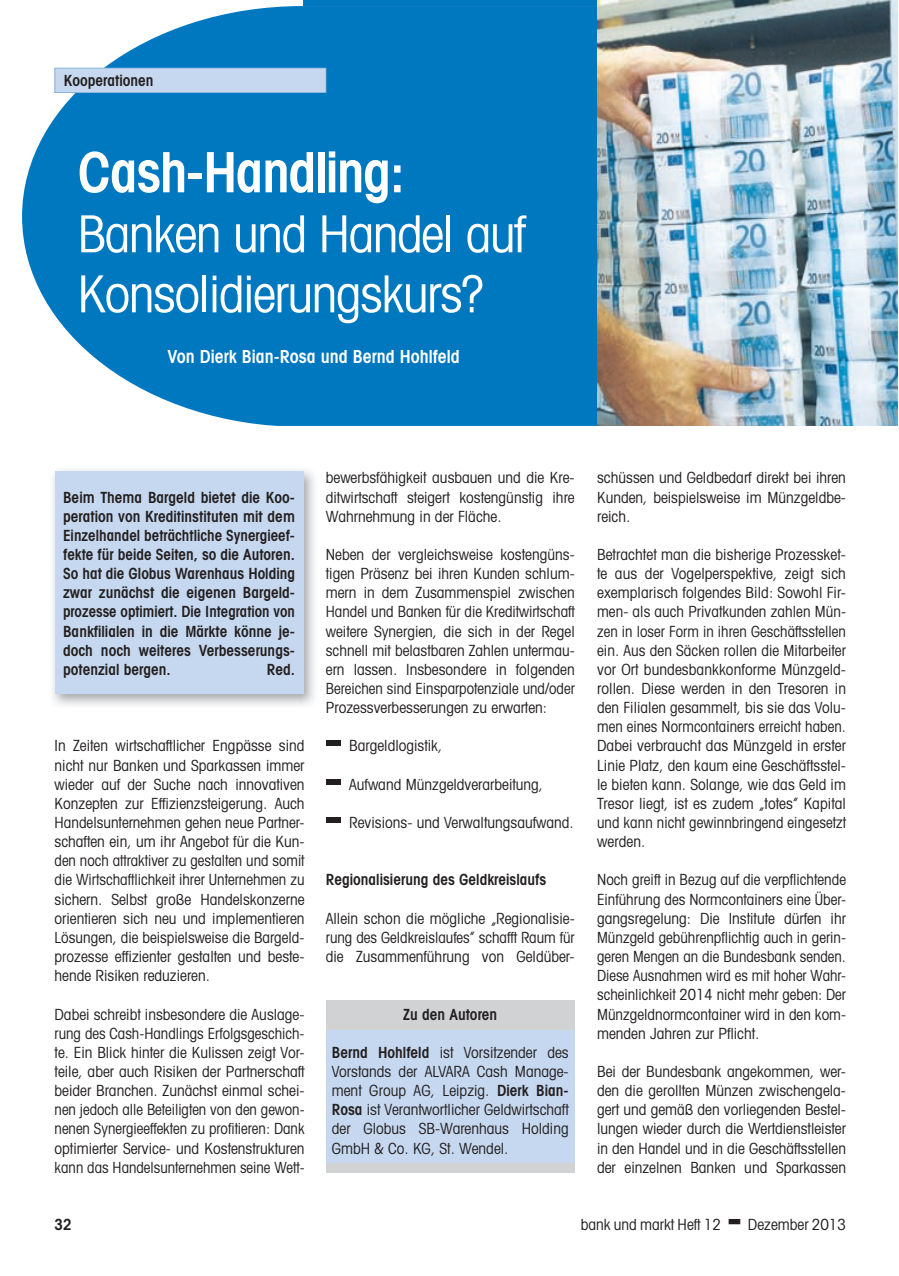
<style>
.page{position:relative;width:899px;height:1276px;background:#fff}
.page>*{position:absolute;margin:0;border:0;box-sizing:border-box;transform-origin:0 0}
.t1{font:600 condensed 55.5px "Avant Garde";letter-spacing:-.025em;color:#fff}
.t2{font:condensed 51px/60px "Avant Garde";letter-spacing:-.025em;color:#fff}
.t3{font:600 condensed 18px "Avant Garde";color:#fff}
.t4{font:condensed 15.3px/19.2px "Avant Garde";color:#231f20;text-align:justify}
.t5{font:600 condensed 15.3px/19.2px "Avant Garde";color:#231f20;text-align:justify}
.s1{font-weight:600}
</style>
<div class="page">
<svg style="left:22px;top:6px;width:575px;height:420px;background:#1a86c6"></svg>
<div style="left:302px;top:0;width:308px;height:6px;background:#0078c0"></div>
<svg style="left:55px;top:68px;width:271px;height:25px;background:#c2d5ed"></svg>
<img style="left:53px;top:470px;width:261px;height:235px">
<div style="left:55px;top:471px;width:248px;height:223px;background:#c6d8ef"></div>
<div style="left:326px;top:740px;width:14px;height:5px;background:#231f20"></div>
<div style="left:326px;top:778px;width:14px;height:6px;background:#231f20"></div>
<div style="left:326px;top:817px;width:14px;height:5px;background:#231f20"></div>
<div style="left:326px;top:1023px;width:248px;height:149px;background:#c6d8ef"></div>
<div style="left:326px;top:1000px;width:248px;height:29px;background:#d1d2d4"></div>
<div style="left:326px;top:1163px;width:248px;height:9px;background:#d1d2d4"></div>
<img style="left:597px;top:0;width:299px;height:426px">
<svg style="left:896px;top:0;width:2px;height:8px"></svg>
<p class="t5" style="left:64px;top:71px;width:91px">Kooperationen</p>
<h1 class="t1" style="left:78px;top:138px;width:329px">Cash-Handling:</h1>
<h2 class="t2" style="left:78px;top:203px;width:449px">Banken und Handel auf<br>Konsolidierungskurs?</h2>
<p class="t3" style="left:167px;top:346px;width:294px">Von Dierk Bian-Rosa und Bernd Hohlfeld</p>
<p class="t5" style="left:63px;top:487px;width:233px">Beim Thema Bargeld bietet die Koo&shy;peration von Kreditinstituten mit dem Einzelhandel beträchtliche Synergieef&shy;fekte für beide Seiten, so die Autoren.<br>So hat die Globus Warenhaus Holding zwar zunächst die eigenen Bargeld&shy;prozesse optimiert. Die Integration von Bankfilialen in die Märkte könne je&shy;doch noch weiteres Verbesserungs&shy;potenzial bergen.</p>
<p class="t5" style="left:267px;top:659px;width:30px">Red.</p>
<p class="t4" style="left:55px;top:735px;width:251px">In Zeiten wirtschaftlicher Engpässe sind nicht nur Banken und Sparkassen immer wieder auf der Suche nach innovativen Konzepten zur Effizienzsteigerung. Auch Handelsunternehmen gehen neue Partner&shy;schaften ein, um ihr Angebot für die Kun&shy;den noch attraktiver zu gestalten und somit die Wirtschaftlichkeit ihrer Unternehmen zu sichern. Selbst große Handelskonzerne orientieren sich neu und implementieren Lösungen, die beispielsweise die Bargeld&shy;prozesse effizienter gestalten und beste&shy;hende Risiken reduzieren.</p>
<p class="t4" style="left:55px;top:1003px;width:251px">Dabei schreibt insbesondere die Auslage&shy;rung des Cash-Handlings Erfolgsgeschich&shy;te. Ein Blick hinter die Kulissen zeigt Vor&shy;teile, aber auch Risiken der Partnerschaft beider Branchen. Zunächst einmal schei&shy;nen jedoch alle Beteiligten von den gewon&shy;nenen Synergieeffekten zu profitieren: Dank optimierter Service- und Kostenstrukturen kann das Handelsunternehmen seine Wett-</p>
<p class="t4" style="left:326px;top:468px;width:250px">bewerbsfähigkeit ausbauen und die Kre&shy;ditwirtschaft steigert kostengünstig ihre Wahrnehmung in der Fläche.</p>
<p class="t4" style="left:326px;top:544px;width:250px">Neben der vergleichsweise kostengüns&shy;tigen Präsenz bei ihren Kunden schlum&shy;mern in dem Zusammenspiel zwischen Handel und Banken für die Kreditwirtschaft weitere Synergien, die sich in der Regel schnell mit belastbaren Zahlen untermau&shy;ern lassen. Insbesondere in folgenden Bereichen sind Einsparpotenziale und/oder Prozessverbesserungen zu erwarten:</p>
<p class="t4" style="left:349px;top:735px;width:95px">Bargeldlogistik,</p>
<p class="t4" style="left:349px;top:774px;width:195px">Aufwand Münzgeldverarbeitung,</p>
<p class="t4" style="left:349px;top:812px;width:226px">Revisions- und Verwaltungsaufwand.</p>
<p class="t5" style="left:326px;top:870px;width:222px">Regionalisierung des Geldkreislaufs</p>
<p class="t4" style="left:326px;top:908px;width:250px">Allein schon die mögliche „Regionalisie&shy;rung des Geldkreislaufes” schafft Raum für die Zusammenführung von Geldüber-</p>
<p class="t5" style="left:403px;top:1004px;width:95px">Zu den Autoren</p>
<p class="t4" style="left:332px;top:1042px;width:238px"><span class="s1">Bernd Hohlfeld</span> ist Vorsitzender des Vorstands der ALVARA Cash Manage&shy;ment Group AG, Leipzig. <span class="s1">Dierk Bian-Rosa</span> ist Verantwortlicher Geldwirtschaft der Globus SB-Warenhaus Holding GmbH &amp; Co. KG, St. Wendel.</p>
<p class="t4" style="left:597px;top:468px;width:250px">schüssen und Geldbedarf direkt bei ihren Kunden, beispielsweise im Münzgeldbe&shy;reich.</p>
<p class="t4" style="left:597px;top:544px;width:250px">Betrachtet man die bisherige Prozessket&shy;te aus der Vogelperspektive, zeigt sich exemplarisch folgendes Bild: Sowohl Fir&shy;men- als auch Privatkunden zahlen Mün&shy;zen in loser Form in ihren Geschäftsstellen ein. Aus den Säcken rollen die Mitarbeiter vor Ort bundesbankkonforme Münzgeld&shy;rollen. Diese werden in den Tresoren in den Filialen gesammelt, bis sie das Volu&shy;men eines Normcontainers erreicht haben.<br>Dabei verbraucht das Münzgeld in erster Linie Platz, den kaum eine Geschäftsstel&shy;le bieten kann. Solange, wie das Geld im Tresor liegt, ist es zudem „totes” Kapital und kann nicht gewinnbringend eingesetzt werden.</p>
<p class="t4" style="left:597px;top:869px;width:250px">Noch greift in Bezug auf die verpflichtende Einführung des Normcontainers eine Über&shy;gangsregelung: Die Institute dürfen ihr Münzgeld gebührenpflichtig auch in gerin&shy;geren Mengen an die Bundesbank senden.<br>Diese Ausnahmen wird es mit hoher Wahr&shy;scheinlichkeit 2014 nicht mehr geben: Der Münzgeldnormcontainer wird in den kom&shy;menden Jahren zur Pflicht.</p>
<p class="t4" style="left:597px;top:1061px;width:250px">Bei der Bundesbank angekommen, wer&shy;den die gerollten Münzen zwischengela&shy;gert und gemäß den vorliegenden Bestel&shy;lungen wieder durch die Wertdienstleister in den Handel und in die Geschäftsstellen der einzelnen Banken und Sparkassen</p>
<p class="t5" style="left:55px;top:1214px;width:19px">32</p>
<p class="t4" style="left:580px;top:1214px;width:142px">bank und markt Heft 12</p>
<p class="t4" style="left:747px;top:1214px;width:100px">Dezember 2013</p>
</div>
